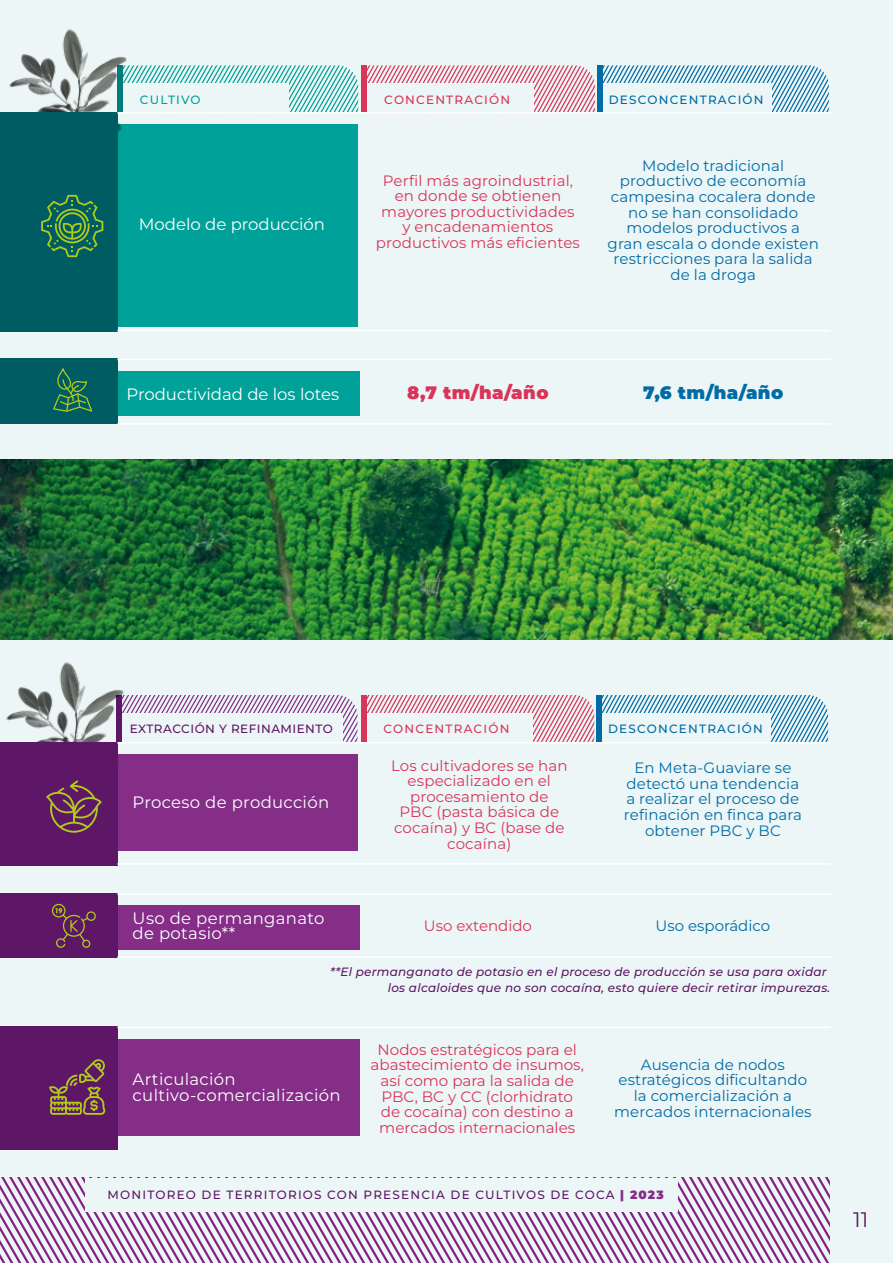
<style>
.page{position:relative;width:893px;height:1263px;background:#edf6f6}
.page>*{position:absolute;margin:0;border:0;box-sizing:border-box;transform-origin:0 0}
.t1{font:21px "Montserrat";color:#5e1766}
.t2{font:900 18px "Montserrat";letter-spacing:.02em;color:#d83559}
.t3{font:900 18px "Montserrat";letter-spacing:.02em;color:#006ba5}
.t4{font:16.5px/15.6px "Montserrat";letter-spacing:.02em;color:#fff}
.t5{font:16.5px "Montserrat";color:#fff}
.t6{font:15px/15.6px "Montserrat";letter-spacing:.005em;color:#d83559;text-align:center}
.t7{font:15px/15.6px "Montserrat";letter-spacing:.01em;color:#006ba5;text-align:center}
.t8{font:italic 500 12px/15.6px "Montserrat";letter-spacing:.02em;color:#5e1766;text-align:right}
.t9{font:500 12px "Montserrat";letter-spacing:.1em;color:#5e1766}
.t10{font:500 12px "Montserrat";letter-spacing:.1em;color:#006ba5}
.t11{font:500 12px "Montserrat";letter-spacing:.1em;color:#d83559}
.t12{font:500 12px "Montserrat";letter-spacing:.04em;color:#5e1766}
.t13{font:500 12px "Montserrat";letter-spacing:.095em;color:#00a198}
.s1{font-weight:900;color:#852e88}
</style>
<div class="page">
<svg style="left:0;top:1178px;width:209px;height:85px"></svg>
<svg style="left:209px;top:1178px;width:620px;height:85px"></svg>
<div style="left:85px;top:1178px;width:592px;height:34px;background:#edf6f6"></div>
<div style="left:109px;top:124px;width:249px;height:202px;background:#00a198"></div>
<svg style="left:153px;top:65px;width:676px;height:47px"></svg>
<div style="left:602px;top:84px;width:169px;height:28px;background:#edf6f6"></div>
<div style="left:362px;top:65px;width:5px;height:47px;background:#d83559"></div>
<div style="left:123px;top:84px;width:166px;height:28px;background:#edf6f6"></div>
<div style="left:597px;top:65px;width:5px;height:47px;background:#006ba5"></div>
<div style="left:109px;top:371px;width:251px;height:44px;background:#00a198"></div>
<div style="left:109px;top:905px;width:250px;height:45px;background:#852e88"></div>
<img style="left:0;top:460px;width:893px;height:180px">
<div style="left:108px;top:754px;width:250px;height:96px;background:#852e88"></div>
<svg style="left:151px;top:695px;width:677px;height:47px"></svg>
<div style="left:601px;top:713px;width:170px;height:29px;background:#edf6f6"></div>
<div style="left:361px;top:695px;width:5px;height:47px;background:#d83559"></div>
<div style="left:122px;top:713px;width:220px;height:29px;background:#edf6f6"></div>
<div style="left:596px;top:695px;width:5px;height:47px;background:#006ba5"></div>
<div style="left:108px;top:1039px;width:251px;height:97px;background:#852e88"></div>
<img style="left:9px;top:29px;width:144px;height:116px">
<img style="left:6px;top:662px;width:145px;height:115px">
<div style="left:0;top:112px;width:117px;height:219px;background:#005c63"></div>
<hr style="left:117px;top:112px;width:714px;height:2px;background:#fff">
<div style="left:0;top:742px;width:117px;height:123px;background:#5e1766"></div>
<hr style="left:117px;top:742px;width:714px;height:2px;background:#fff">
<div style="left:0;top:1026px;width:117px;height:123px;background:#5e1766"></div>
<hr style="left:117px;top:1026px;width:714px;height:2px;background:#fff">
<div style="left:0;top:893px;width:117px;height:65px;background:#5e1766"></div>
<hr style="left:117px;top:893px;width:714px;height:2px;background:#fff">
<hr style="left:117px;top:956px;width:714px;height:2px;background:#fff">
<hr style="left:117px;top:863px;width:714px;height:2px;background:#fff">
<div style="left:0;top:359px;width:117px;height:65px;background:#005c63"></div>
<hr style="left:117px;top:359px;width:714px;height:1px;background:#fff">
<hr style="left:117px;top:423px;width:714px;height:2px;background:#fff">
<hr style="left:117px;top:330px;width:714px;height:1px;background:#fff">
<svg style="left:41px;top:195px;width:62px;height:62px"></svg>
<svg style="left:53px;top:368px;width:40px;height:44px"></svg>
<svg style="left:46px;top:780px;width:56px;height:53px"></svg>
<svg style="left:52px;top:904px;width:44px;height:44px"></svg>
<svg style="left:49px;top:1059px;width:57px;height:56px"></svg>
<p class="t13" style="left:140px;top:91px;width:62px">CULTIVO</p>
<p class="t11" style="left:384px;top:91px;width:127px">CONCENTRACIÓN</p>
<p class="t10" style="left:609px;top:91px;width:156px">DESCONCENTRACIÓN</p>
<p class="t5" style="left:139px;top:213px;width:188px">Modelo de producción</p>
<p class="t6" style="left:376px;top:172px;width:205px">Perfil más agroindustrial, en donde se obtienen mayores productividades y encadenamientos productivos más eficientes</p>
<p class="t7" style="left:608px;top:157px;width:213px">Modelo tradicional productivo de economía campesina cocalera donde no se han consolidado modelos productivos a gran escala o donde existen restricciones para la salida de la droga</p>
<p class="t5" style="left:127px;top:382px;width:214px">Productividad de los lotes</p>
<p class="t2" style="left:407px;top:379px;width:143px">8,7 tm/ha/año</p>
<p class="t3" style="left:643px;top:379px;width:142px">7,6 tm/ha/año</p>
<p class="t12" style="left:130px;top:721px;width:205px">EXTRACCIÓN Y REFINAMIENTO</p>
<p class="t11" style="left:384px;top:721px;width:127px">CONCENTRACIÓN</p>
<p class="t10" style="left:608px;top:721px;width:156px">DESCONCENTRACIÓN</p>
<p class="t4" style="left:133px;top:793px;width:198px">Proceso de producción</p>
<p class="t6" style="left:391px;top:757px;width:178px">Los cultivadores se han especializado en el procesamiento de<br>PBC (pasta básica de cocaína) y BC (base de cocaína)</p>
<p class="t7" style="left:624px;top:759px;width:179px">En Meta-Guaviare se detectó una tendencia a realizar el proceso de refinación en finca para obtener PBC y BC</p>
<p class="t4" style="left:133px;top:909px;width:193px">Uso de permanganato de potasio**</p>
<p class="t6" style="left:424px;top:917px;width:110px">Uso extendido</p>
<p class="t7" style="left:656px;top:917px;width:116px">Uso esporádico</p>
<p class="t8" style="left:330px;top:963px;width:502px">**El permanganato de potasio en el proceso de producción se usa para oxidar los alcaloides que no son cocaína, esto quiere decir retirar impurezas.</p>
<p class="t4" style="left:133px;top:1071px;width:210px">Articulación cultivo-comercialización</p>
<p class="t6" style="left:371px;top:1041px;width:215px">Nodos estratégicos para el abastecimiento de insumos, así como para la salida de<br>PBC, BC y CC (clorhidrato de cocaína) con destino a mercados internacionales</p>
<p class="t7" style="left:614px;top:1056px;width:199px">Ausencia de nodos estratégicos dificultando la comercialización a mercados internacionales</p>
<p class="t9" style="left:108px;top:1187px;width:558px">MONITOREO DE TERRITORIOS CON PRESENCIA DE CULTIVOS DE COCA <span class="s1">| 2023</span></p>
<h1 class="t1" style="left:853px;top:1205px;width:17px">11</h1>
</div>
